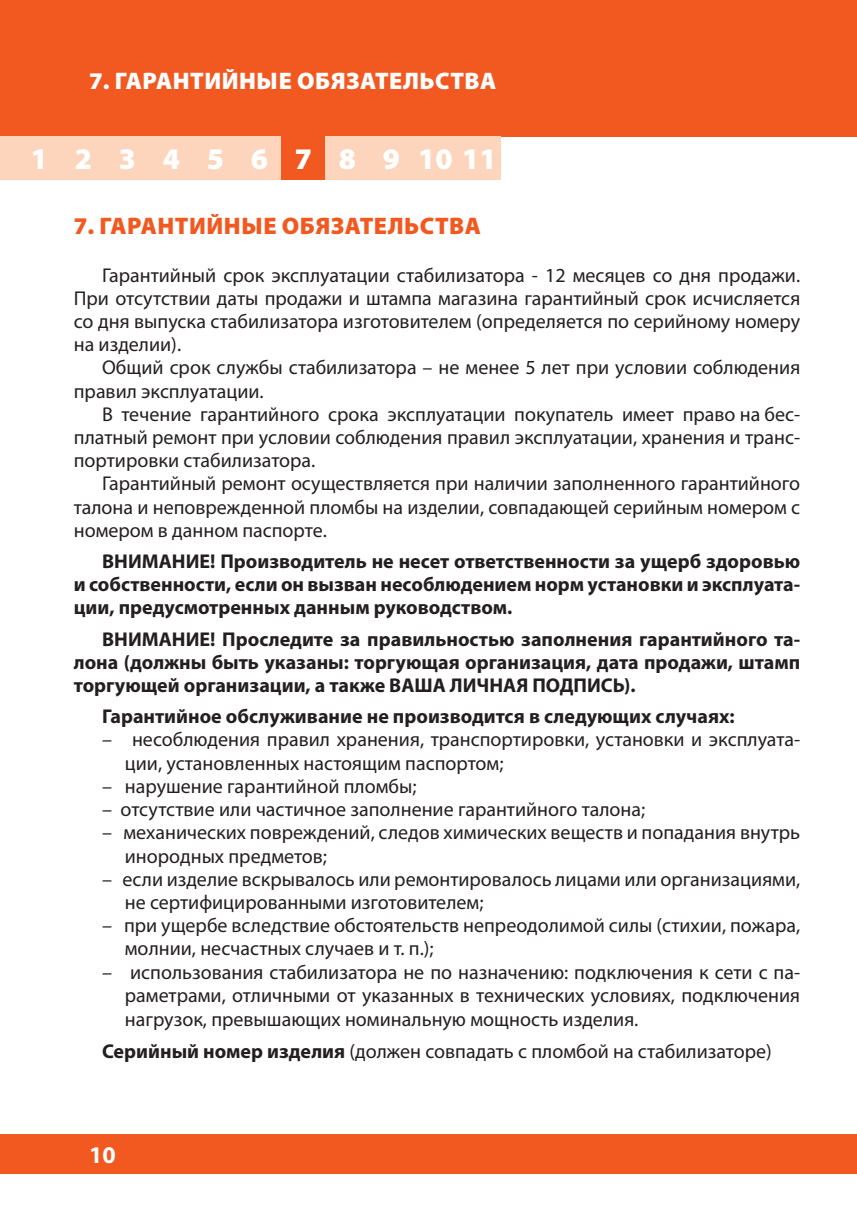
<style>
.page{position:relative;width:857px;height:1225px;background:#fff}
.page>*{position:absolute;margin:0;border:0;box-sizing:border-box;transform-origin:0 0}
.t1{font:900 30px "Myriad Pro";letter-spacing:.89em;color:#fff}
.t2{font:900 24px "Myriad Pro";letter-spacing:.02em;color:#fff}
.t3{font:900 24px "Myriad Pro";letter-spacing:.02em;color:#f15921}
.t4{font:700 24px "Myriad Pro";color:#fff}
.t5{font:20px/23.2px "Myriad Pro";color:#231f20}
.t6{font:700 20px/23.2px "Myriad Pro";color:#231f20;text-align:justify}
.s1{font-weight:700}
</style>
<div class="page">
<div style="left:0;top:0;width:856px;height:136px;background:#f15921"></div>
<div style="left:0;top:1134px;width:856px;height:40px;background:#f15921"></div>
<div style="left:0;top:136px;width:61px;height:44px;background:#fdd5bd"></div>
<div style="left:61px;top:136px;width:44px;height:44px;background:#fdd5bd"></div>
<div style="left:105px;top:136px;width:44px;height:44px;background:#fdd5bd"></div>
<div style="left:149px;top:136px;width:44px;height:44px;background:#fdd5bd"></div>
<div style="left:193px;top:136px;width:44px;height:44px;background:#fdd5bd"></div>
<div style="left:237px;top:136px;width:44px;height:44px;background:#fdd5bd"></div>
<div style="left:281px;top:136px;width:44px;height:44px;background:#f15921"></div>
<div style="left:325px;top:136px;width:44px;height:44px;background:#fdd5bd"></div>
<div style="left:369px;top:136px;width:44px;height:44px;background:#fdd5bd"></div>
<div style="left:413px;top:136px;width:44px;height:44px;background:#fdd5bd"></div>
<div style="left:457px;top:136px;width:44px;height:44px;background:#fdd5bd"></div>
<p class="t2" style="left:89px;top:65px;width:408px">7. ГАРАНТИЙНЫЕ ОБЯЗАТЕЛЬСТВА</p>
<h1 class="t1" style="left:31px;top:139px;width:467px">1234567891011</h1>
<p class="t3" style="left:74px;top:209px;width:408px">7. ГАРАНТИЙНЫЕ ОБЯЗАТЕЛЬСТВА</p>
<p class="t5" style="left:74px;top:263px;width:727px;text-align:justify;text-indent:28px">Гарантийный срок эксплуатации стабилизатора - 12 месяцев со дня продажи.<br>При отсутствии даты продажи и штампа магазина гарантийный срок исчисляется со дня выпуска стабилизатора изготовителем (определяется по серийному номеру на изделии).</p>
<p class="t5" style="left:74px;top:356px;width:727px;text-indent:28px">Общий срок службы стабилизатора – не менее 5 лет при условии соблюдения правил эксплуатации.</p>
<p class="t5" style="left:74px;top:402px;width:727px;text-align:justify;text-indent:28px">В течение гарантийного срока эксплуатации покупатель имеет право на бес&shy;платный ремонт при условии соблюдения правил эксплуатации, хранения и транс&shy;портировки стабилизатора.</p>
<p class="t5" style="left:74px;top:472px;width:727px;text-align:justify;text-indent:28px">Гарантийный ремонт осуществляется при наличии заполненного гарантийного талона и неповрежденной пломбы на изделии, совпадающей серийным номером с номером в данном паспорте.</p>
<p class="t6" style="left:74px;top:549px;width:727px;text-indent:28px">ВНИМАНИЕ! Производитель не несет ответственности за ущерб здоровью и собственности, если он вызван несоблюдением норм установки и эксплуата&shy;ции, предусмотренных данным руководством.</p>
<p class="t6" style="left:74px;top:626px;width:727px;text-indent:28px">ВНИМАНИЕ! Проследите за правильностью заполнения гарантийного та&shy;лона (должны быть указаны: торгующая организация, дата продажи, штамп торгующей организации, а также ВАША ЛИЧНАЯ ПОДПИСЬ).</p>
<p class="t6" style="left:102px;top:704px;width:634px">Гарантийное обслуживание не производится в следующих случаях:</p>
<p class="t5" style="left:125px;top:728px;width:676px;text-indent:-23px">– несоблюдения правил хранения, транспортировки, установки и эксплуата&shy;ции, установленных настоящим паспортом;</p>
<p class="t5" style="left:102px;top:774px;width:316px">– нарушение гарантийной пломбы;</p>
<p class="t5" style="left:102px;top:797px;width:544px">– отсутствие или частичное заполнение гарантийного талона;</p>
<p class="t5" style="left:125px;top:820px;width:676px;text-indent:-23px">– механических повреждений, следов химических веществ и попадания внутрь инородных предметов;</p>
<p class="t5" style="left:125px;top:867px;width:676px;text-indent:-23px">– если изделие вскрывалось или ремонтировалось лицами или организациями, не сертифицированными изготовителем;</p>
<p class="t5" style="left:125px;top:913px;width:676px;text-indent:-23px">– при ущербе вследствие обстоятельств непреодолимой силы (стихии, пожара, молнии, несчастных случаев и т. п.);</p>
<p class="t5" style="left:125px;top:959px;width:676px;text-align:justify;text-indent:-23px">– использования стабилизатора не по назначению: подключения к сети с па&shy;раметрами, отличными от указанных в технических условиях, подключения нагрузок, превышающих номинальную мощность изделия.</p>
<p class="t5" style="left:102px;top:1039px;width:671px"><span class="s1">Серийный номер изделия</span> (должен совпадать с пломбой на стабилизаторе)</p>
<p class="t4" style="left:89px;top:1139px;width:28px">10</p>
</div>
